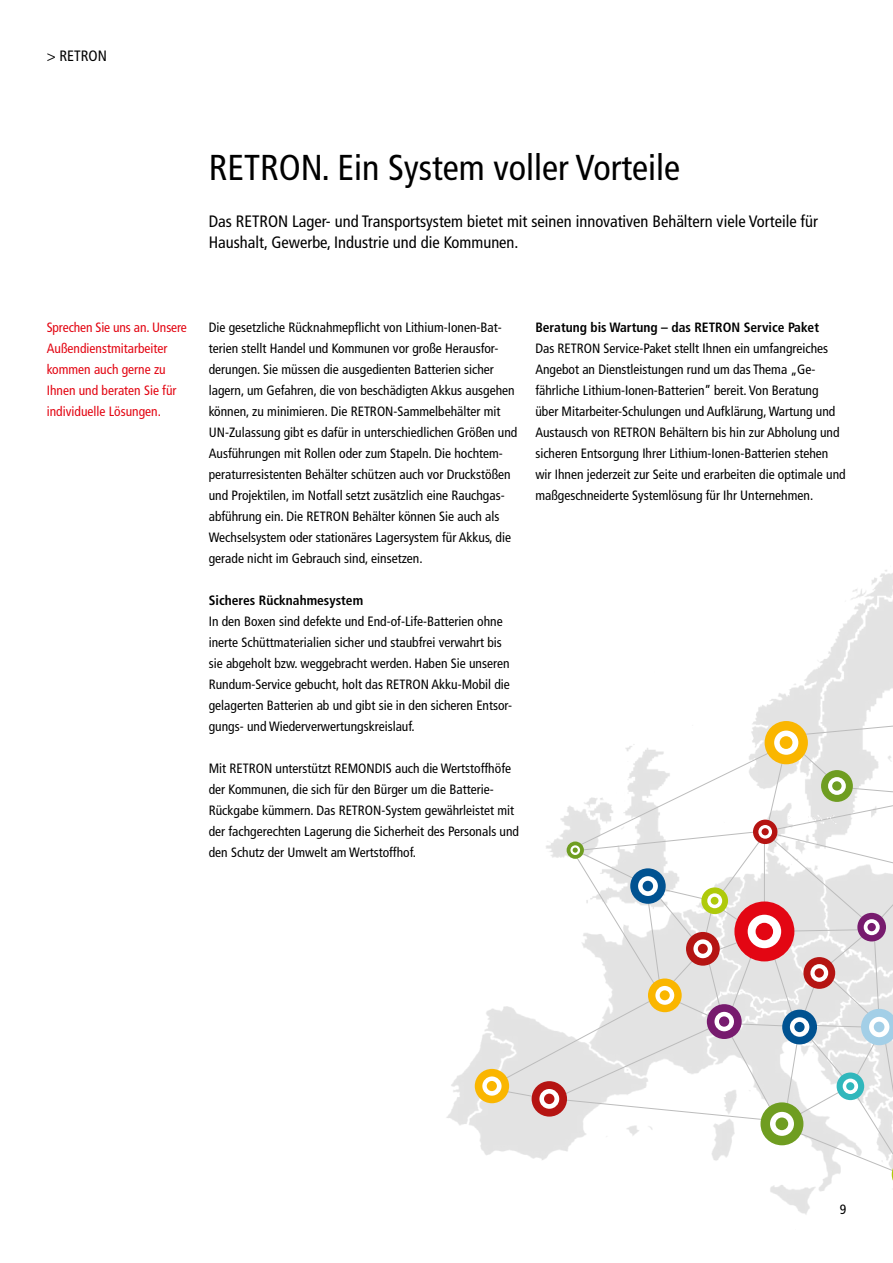
<style>
.page{position:relative;width:893px;height:1263px;background:#fff}
.page>*{position:absolute;margin:0;border:0;box-sizing:border-box;transform-origin:0 0}
.t1{font:condensed 36px "Frutiger LT Pro";color:#000}
.t2{font:condensed 16.5px/21px "Frutiger LT Pro";color:#000}
.t3{font:condensed 15px "Frutiger LT Pro";color:#000}
.t4{font:condensed 13.5px/21px "Frutiger LT Pro";color:#000}
.t5{font:condensed 13.5px/21px "Frutiger LT Pro";color:#e30613}
.t6{font:700 condensed 13.5px "Frutiger LT Pro";color:#000}
</style>
<div class="page">
<img style="left:446px;top:570px;width:447px;height:645px">
<svg style="left:800px;top:723px;width:93px;height:13px"></svg>
<div style="left:765px;top:721px;width:43px;height:43px;background:#fab600;border-radius:50%"></div>
<svg style="left:774px;top:730px;width:24px;height:25px"></svg>
<div style="left:475px;top:1069px;width:34px;height:34px;background:#fab600;border-radius:50%"></div>
<svg style="left:482px;top:1076px;width:20px;height:20px"></svg>
<div style="left:780px;top:736px;width:12px;height:13px;background:#fab600;border-radius:50%"></div>
<div style="left:487px;top:1081px;width:10px;height:10px;background:#fab600;border-radius:50%"></div>
<svg style="left:502px;top:750px;width:391px;height:441px"></svg>
<p class="t3" style="left:47px;top:47px;width:62px">&gt; RETRON</p>
<h1 class="t1" style="left:209px;top:147px;width:473px">RETRON. Ein System voller Vorteile</h1>
<p class="t2" style="left:209px;top:211px;width:611px">Das RETRON Lager- und Transportsystem bietet mit seinen innovativen Behältern viele Vorteile für<br>Haushalt, Gewerbe, Industrie und die Kommunen.</p>
<p class="t5" style="left:47px;top:317px;width:142px">Sprechen Sie uns an. Unsere<br>Außendienstmitarbeiter kommen auch gerne zu<br>Ihnen und beraten Sie für individuelle Lösungen.</p>
<p class="t4" style="left:209px;top:317px;width:310px">Die gesetzliche Rücknahmepflicht von Lithium-Ionen-Bat&shy;terien stellt Handel und Kommunen vor große Herausfor&shy;derungen. Sie müssen die ausgedienten Batterien sicher lagern, um Gefahren, die von beschädigten Akkus ausgehen können, zu minimieren. Die RETRON-Sammelbehälter mit UN-Zulassung gibt es dafür in unterschiedlichen Größen und Ausführungen mit Rollen oder zum Stapeln. Die hochtem&shy;peraturresistenten Behälter schützen auch vor Druckstößen und Projektilen, im Notfall setzt zusätzlich eine Rauchgas&shy;abführung ein. Die RETRON Behälter können Sie auch als Wechselsystem oder stationäres Lagersystem für Akkus, die gerade nicht im Gebrauch sind, einsetzen.</p>
<p class="t6" style="left:209px;top:592px;width:156px">Sicheres Rücknahmesystem</p>
<p class="t4" style="left:209px;top:611px;width:305px">In den Boxen sind defekte und End-of-Life-Batterien ohne inerte Schüttmaterialien sicher und staubfrei verwahrt bis sie abgeholt bzw. weggebracht werden. Haben Sie unseren Rundum-Service gebucht, holt das RETRON Akku-Mobil die gelagerten Batterien ab und gibt sie in den sicheren Entsor&shy;gungs- und Wiederverwertungskreislauf.</p>
<p class="t4" style="left:209px;top:758px;width:312px">Mit RETRON unterstützt REMONDIS auch die Wertstoffhöfe der Kommunen, die sich für den Bürger um die Batterie-Rückgabe kümmern. Das RETRON-System gewährleistet mit der fachgerechten Lagerung die Sicherheit des Personals und den Schutz der Umwelt am Wertstoffhof.</p>
<p class="t6" style="left:535px;top:319px;width:285px">Beratung bis Wartung – das RETRON Service Paket</p>
<p class="t4" style="left:535px;top:338px;width:312px">Das RETRON Service-Paket stellt Ihnen ein umfangreiches Angebot an Dienstleistungen rund um das Thema „Ge&shy;fährliche Lithium-Ionen-Batterien” bereit. Von Beratung<br>über Mitarbeiter-Schulungen und Aufklärung, Wartung und Austausch von RETRON Behältern bis hin zur Abholung und sicheren Entsorgung Ihrer Lithium-Ionen-Batterien stehen wir Ihnen jederzeit zur Seite und erarbeiten die optimale und maßgeschneiderte Systemlösung für Ihr Unternehmen.</p>
<p class="t4" style="left:840px;top:1199px;width:8px">9</p>
</div>
